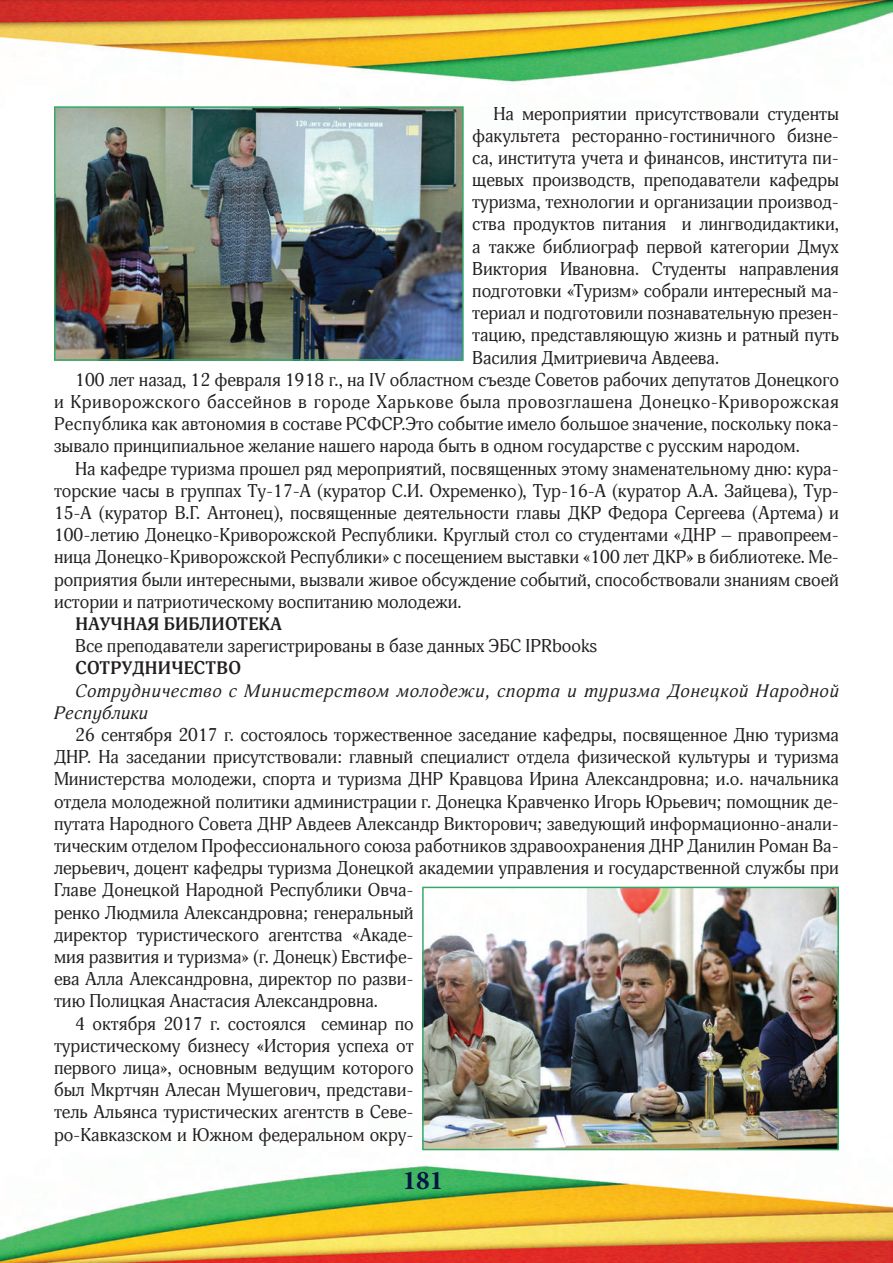
<style>
.page{position:relative;width:893px;height:1263px;background:#fff}
.page>*{position:absolute;margin:0;border:0;box-sizing:border-box;transform-origin:0 0}
.t1{font:700 27px "Minion Pro";color:#001344}
.t2{font:18px "Adonis C";color:#231f20}
.t3{font:italic 18px/22.2px "Adonis C";letter-spacing:.04em;color:#231f20}
.t4{font:18px "Adonis C";letter-spacing:.03em;color:#231f20}
.t5{font:700 18px "Adonis C";color:#231f20}
</style>
<div class="page">
<img style="left:0;top:0;width:893px;height:1263px">
<img style="left:57px;top:109px;width:404px;height:249px">
<div style="left:54px;top:106px;width:410px;height:255px;border:2px solid #34aa69"></div>
<img style="left:425px;top:890px;width:411px;height:257px">
<div style="left:422px;top:887px;width:417px;height:263px;border:2px solid #34aa69"></div>
<p class="t2" style="left:493px;top:103px;width:347px">На мероприятии присутствовали студенты</p>
<p class="t2" style="left:472px;top:125px;width:368px">факультета ресторанно-гостиничного бизне-</p>
<p class="t2" style="left:472px;top:147px;width:368px">са, института учета и финансов, института пи-</p>
<p class="t2" style="left:472px;top:169px;width:368px">щевых производств, преподаватели кафедры</p>
<p class="t2" style="left:472px;top:192px;width:368px">туризма, технологии и организации производ-</p>
<p class="t2" style="left:472px;top:214px;width:368px">ства продуктов питания и лингводидактики,</p>
<p class="t2" style="left:472px;top:236px;width:368px">а также библиограф первой категории Дмух</p>
<p class="t2" style="left:472px;top:258px;width:368px">Виктория Ивановна. Студенты направления</p>
<p class="t2" style="left:472px;top:280px;width:368px">подготовки «Туризм» собрали интересный ма-</p>
<p class="t2" style="left:472px;top:303px;width:368px">териал и подготовили познавательную презен-</p>
<p class="t2" style="left:472px;top:325px;width:368px">тацию, представляющую жизнь и ратный путь</p>
<p class="t2" style="left:472px;top:347px;width:248px">Василия Дмитриевича Авдеева.</p>
<p class="t2" style="left:75px;top:369px;width:765px">100 лет назад, 12 февраля 1918 г., на IV областном съезде Советов рабочих депутатов Донецкого</p>
<p class="t4" style="left:54px;top:391px;width:786px">и Криворожского бассейнов в городе Харькове была провозглашена Донецко-Криворожская</p>
<p class="t2" style="left:54px;top:413px;width:786px">Республика как автономия в составе РСФСР.Это событие имело большое значение, поскольку пока-</p>
<p class="t2" style="left:54px;top:436px;width:747px">зывало принципиальное желание нашего народа быть в одном государстве с русским народом.</p>
<p class="t2" style="left:75px;top:458px;width:765px">На кафедре туризма прошел ряд мероприятий, посвященных этому знаменательному дню: кура-</p>
<p class="t2" style="left:54px;top:480px;width:786px">торские часы в группах Ту-17-А (куратор С.И. Охременко), Тур-16-А (куратор А.А. Зайцева), Тур-</p>
<p class="t2" style="left:54px;top:502px;width:786px">15-А (куратор В.Г. Антонец), посвященные деятельности главы ДКР Федора Сергеева (Артема) и</p>
<p class="t2" style="left:54px;top:524px;width:786px">100-летию Донецко-Криворожской Республики. Круглый стол со студентами «ДНР – правопреем-</p>
<p class="t2" style="left:54px;top:547px;width:786px">ница Донецко-Криворожской Республики» с посещением выставки «100 лет ДКР» в библиотеке. Ме-</p>
<p class="t2" style="left:54px;top:569px;width:786px">роприятия были интересными, вызвали живое обсуждение событий, способствовали знаниям своей</p>
<p class="t2" style="left:54px;top:591px;width:409px">истории и патриотическому воспитанию молодежи.</p>
<p class="t5" style="left:75px;top:614px;width:208px">НАУЧНАЯ БИБЛИОТЕКА</p>
<p class="t2" style="left:75px;top:635px;width:524px">Все преподаватели зарегистрированы в базе данных ЭБС IPRbooks</p>
<p class="t5" style="left:75px;top:658px;width:167px">СОТРУДНИЧЕСТВО</p>
<p class="t3" style="left:54px;top:680px;width:786px;text-indent:21px">Сотрудничество с Министерством молодежи, спорта и туризма Донецкой Народной<br>Республики</p>
<p class="t2" style="left:75px;top:724px;width:765px">26 сентября 2017 г. состоялось торжественное заседание кафедры, посвященное Дню туризма</p>
<p class="t2" style="left:54px;top:746px;width:786px">ДНР. На заседании присутствовали: главный специалист отдела физической культуры и туризма</p>
<p class="t2" style="left:54px;top:769px;width:786px">Министерства молодежи, спорта и туризма ДНР Кравцова Ирина Александровна; и.о. начальника</p>
<p class="t2" style="left:54px;top:791px;width:786px">отдела молодежной политики администрации г. Донецка Кравченко Игорь Юрьевич; помощник де-</p>
<p class="t2" style="left:54px;top:813px;width:786px">путата Народного Совета ДНР Авдеев Александр Викторович; заведующий информационно-анали-</p>
<p class="t2" style="left:54px;top:835px;width:786px">тическим отделом Профессионального союза работников здравоохранения ДНР Данилин Роман Ва-</p>
<p class="t2" style="left:54px;top:857px;width:786px">лерьевич, доцент кафедры туризма Донецкой академии управления и государственной службы при</p>
<p class="t2" style="left:54px;top:880px;width:361px">Главе Донецкой Народной Республики Овча-</p>
<p class="t2" style="left:54px;top:902px;width:361px">ренко Людмила Александровна; генеральный</p>
<p class="t2" style="left:54px;top:924px;width:361px">директор туристического агентства «Акаде-</p>
<p class="t2" style="left:54px;top:946px;width:361px">мия развития и туризма» (г. Донецк) Евстифе-</p>
<p class="t2" style="left:54px;top:968px;width:361px">ева Алла Александровна, директор по разви-</p>
<p class="t2" style="left:54px;top:991px;width:326px">тию Полицкая Анастасия Александровна.</p>
<p class="t2" style="left:75px;top:1013px;width:340px">4 октября 2017 г. состоялся семинар по</p>
<p class="t2" style="left:54px;top:1035px;width:361px">туристическому бизнесу «История успеха от</p>
<p class="t2" style="left:54px;top:1057px;width:361px">первого лица», основным ведущим которого</p>
<p class="t2" style="left:54px;top:1079px;width:361px">был Мкртчян Алесан Мушегович, представи-</p>
<p class="t2" style="left:54px;top:1102px;width:361px">тель Альянса туристических агентств в Севе-</p>
<p class="t2" style="left:54px;top:1124px;width:361px">ро-Кавказском и Южном федеральном окру-</p>
<h1 class="t1" style="left:403px;top:1161px;width:42px">181</h1>
</div>
